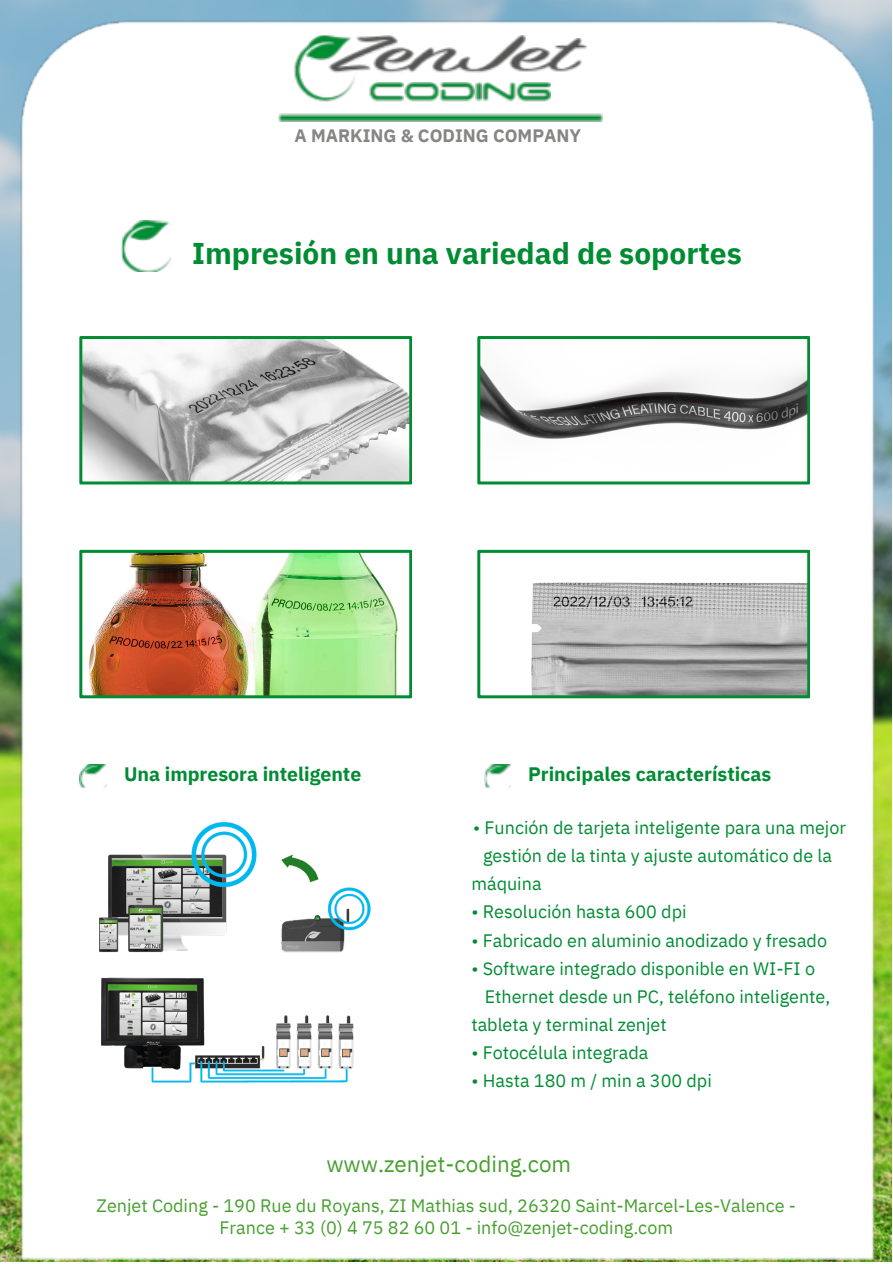
<style>
.page{position:relative;width:893px;height:1264px;background:#fff}
.page>*{position:absolute;margin:0;border:0;box-sizing:border-box;transform-origin:0 0}
.t1{font:700 30px "IBM Plex Sans";color:#008c33}
.t2{font:22.5px "IBM Plex Sans";color:#479f2f}
.t3{font:700 19.5px "IBM Plex Sans";color:#008c33}
.t4{font:18px "IBM Plex Sans";color:#008c33}
.t5{font:18px/21.3px "IBM Plex Sans";color:#479f2f;text-align:center}
.t6{font:700 18px "IBM Plex Sans";color:#868685}
</style>
<div class="page">
<img style="left:0;top:0;width:891px;height:1261px">
<img style="left:21px;top:21px;width:853px;height:1238px">
<img style="left:279px;top:114px;width:323px;height:8px">
<img style="left:294px;top:34px;width:63px;height:68px">
<svg style="left:306px;top:93px;width:4px;height:4px"></svg>
<img style="left:328px;top:36px;width:45px;height:37px">
<img style="left:373px;top:36px;width:152px;height:37px">
<img style="left:510px;top:39px;width:77px;height:33px">
<img style="left:369px;top:82px;width:112px;height:20px">
<img style="left:483px;top:82px;width:67px;height:20px">
<img style="left:80px;top:964px;width:294px;height:128px">
<img style="left:83px;top:812px;width:294px;height:148px">
<img style="left:79px;top:764px;width:27px;height:24px">
<img style="left:484px;top:764px;width:26px;height:24px">
<svg style="left:79px;top:336px;width:333px;height:148px"></svg>
<img style="left:79px;top:550px;width:333px;height:148px">
<svg style="left:477px;top:336px;width:333px;height:148px"></svg>
<img style="left:121px;top:220px;width:50px;height:51px">
<svg style="left:477px;top:550px;width:333px;height:148px"></svg>
<p class="t6" style="left:294px;top:123px;width:288px">A MARKING &amp; CODING COMPANY</p>
<h1 class="t1" style="left:192px;top:233px;width:551px">Impresión en una variedad de soportes</h1>
<p class="t3" style="left:124px;top:761px;width:239px">Una impresora inteligente</p>
<p class="t3" style="left:528px;top:761px;width:245px">Principales características</p>
<p class="t4" style="left:473px;top:815px;width:374px">• Función de tarjeta inteligente para una mejor</p>
<p class="t4" style="left:483px;top:843px;width:350px">gestión de la tinta y ajuste automático de la</p>
<p class="t4" style="left:471px;top:871px;width:72px">máquina</p>
<p class="t4" style="left:471px;top:899px;width:217px">• Resolución hasta 600 dpi</p>
<p class="t4" style="left:471px;top:928px;width:357px">• Fabricado en aluminio anodizado y fresado</p>
<p class="t4" style="left:471px;top:956px;width:345px">• Software integrado disponible en WI-FI o</p>
<p class="t4" style="left:484px;top:984px;width:347px">Ethernet desde un PC, teléfono inteligente,</p>
<p class="t4" style="left:471px;top:1012px;width:197px">tableta y terminal zenjet</p>
<p class="t4" style="left:471px;top:1040px;width:178px">• Fotocélula integrada</p>
<p class="t4" style="left:471px;top:1068px;width:242px">• Hasta 180 m / min a 300 dpi</p>
<p class="t2" style="left:326px;top:1149px;width:246px">www.zenjet-coding.com</p>
<p class="t5" style="left:97px;top:1194px;width:701px">Zenjet Coding - 190 Rue du Royans, ZI Mathias sud, 26320 Saint-Marcel-Les-Valence -<br>France + 33 (0) 4 75 82 60 01 - info@zenjet-coding.com</p>
</div>
